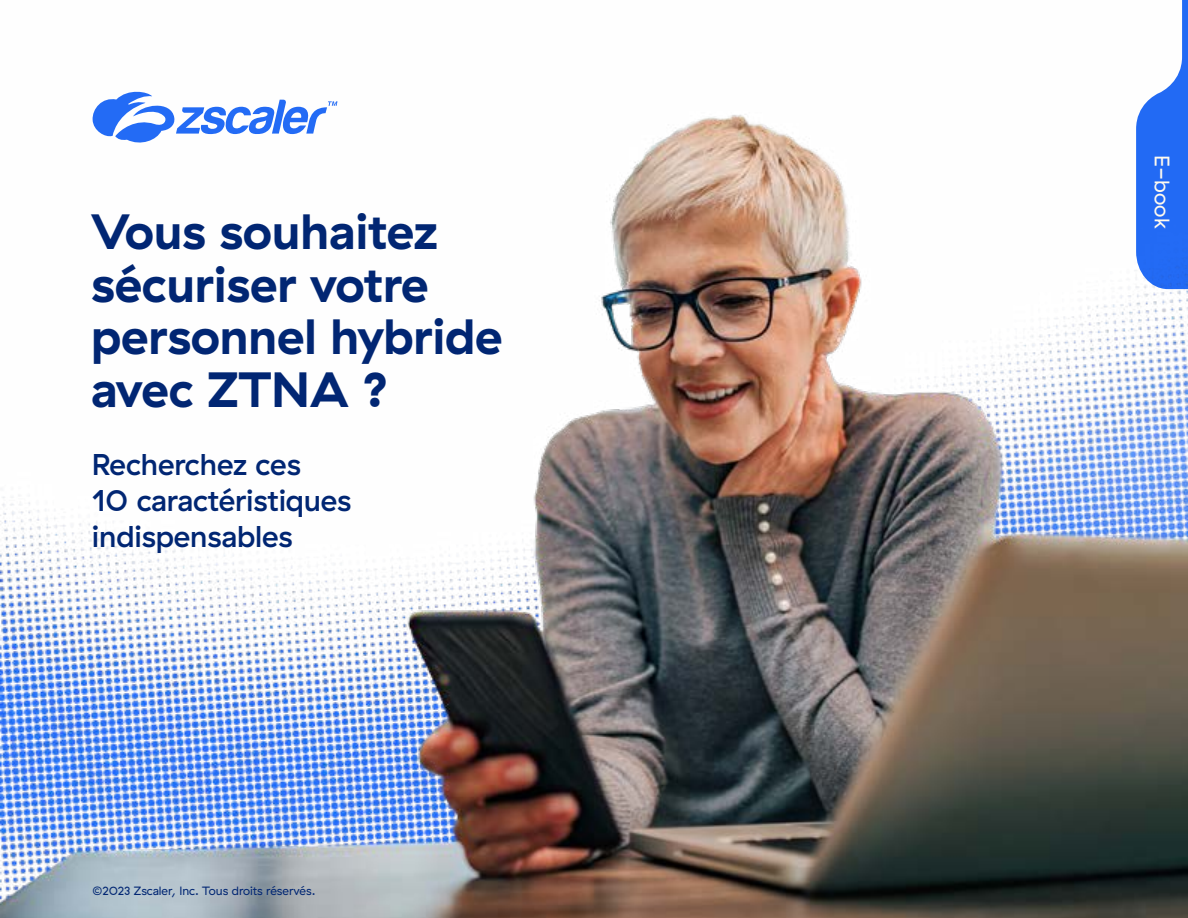
<style>
.page{position:relative;width:1188px;height:918px;background:#fff}
.page>*{position:absolute;margin:0;border:0;box-sizing:border-box;transform-origin:0 0}
.t1{font:700 49.5px/52.5px "GT Haptik ZS";letter-spacing:-.005em;color:#012673}
.t2{font:500 30px/36px "GT Haptik ZS";letter-spacing:-.005em;color:#012673}
.t3{font:21px "GT Haptik ZS";color:#fffaee}
.t4{font:12px "GT Haptik ZS";color:#012673}
</style>
<div class="page">
<img style="left:0;top:0;width:1188px;height:918px">
<svg style="left:92px;top:88px;width:245px;height:58px"></svg>
<p class="t1" style="left:91px;top:205px;width:413px">Vous souhaitez sécuriser votre personnel hybride avec ZTNA ?</p>
<p class="t2" style="left:92px;top:446px;width:261px">Recherchez ces<br>10 caractéristiques indispensables</p>
<p class="t4" style="left:93px;top:884px;width:224px">©2023 Zscaler, Inc. Tous droits réservés.</p>
<p class="t3" style="left:1174px;top:155px;width:75px;rotate:90deg">E-book</p>
</div>
